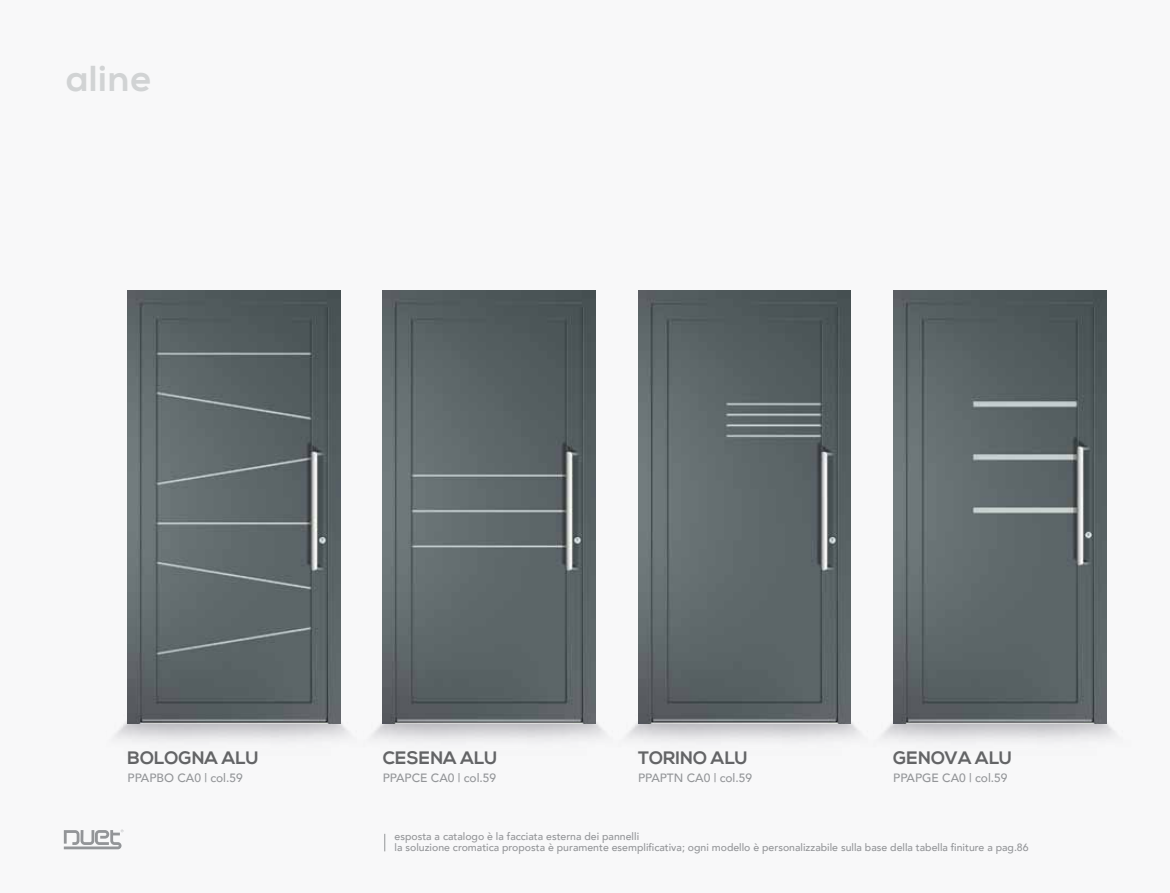
<style>
.page{position:relative;width:1170px;height:893px;background:#fff}
.page>*{position:absolute;margin:0;border:0;box-sizing:border-box;transform-origin:0 0}
.t1{font:700 36px "Nexa";letter-spacing:.03em;color:#d1d3d4}
.t2{font:700 18px "Nexa";color:#636466}
.t3{font:700 18px "Nexa";letter-spacing:.02em;color:#636466}
.t4{font:500 12px "Avenir";color:#939598}
.t5{font:500 10.5px/10.5px "Avenir";color:#939598}
</style>
<div class="page">
<div style="left:0;top:0;width:1169px;height:893px;background:#f8f8f9"></div>
<img style="left:115px;top:290px;width:213px;height:451px">
<img style="left:328px;top:290px;width:255px;height:451px">
<img style="left:583px;top:290px;width:255px;height:451px">
<img style="left:838px;top:290px;width:277px;height:451px">
<img style="left:383px;top:290px;width:212px;height:434px">
<img style="left:638px;top:290px;width:212px;height:434px">
<img style="left:893px;top:290px;width:213px;height:434px">
<img style="left:128px;top:290px;width:212px;height:434px">
<svg style="left:384px;top:834px;width:1px;height:17px"></svg>
<svg style="left:64px;top:830px;width:59px;height:19px"></svg>
<h1 class="t1" style="left:66px;top:58px;width:87px">aline</h1>
<h2 class="t2" style="left:128px;top:747px;width:133px">BOLOGNA ALU</h2>
<p class="t4" style="left:128px;top:770px;width:117px">PPAPBO CA0 | col.59</p>
<h2 class="t3" style="left:383px;top:747px;width:116px">CESENA ALU</h2>
<p class="t4" style="left:383px;top:770px;width:115px">PPAPCE CA0 | col.59</p>
<h2 class="t2" style="left:638px;top:747px;width:111px">TORINO ALU</h2>
<p class="t4" style="left:638px;top:770px;width:116px">PPAPTN CA0 | col.59</p>
<h2 class="t2" style="left:893px;top:747px;width:120px">GENOVA ALU</h2>
<p class="t4" style="left:893px;top:770px;width:116px">PPAPGE CA0 | col.59</p>
<p class="t5" style="left:394px;top:832px;width:635px">esposta a catalogo è la facciata esterna dei pannelli<br>la soluzione cromatica proposta è puramente esemplificativa; ogni modello è personalizzabile sulla base della tabella finiture a pag.86</p>
</div>
